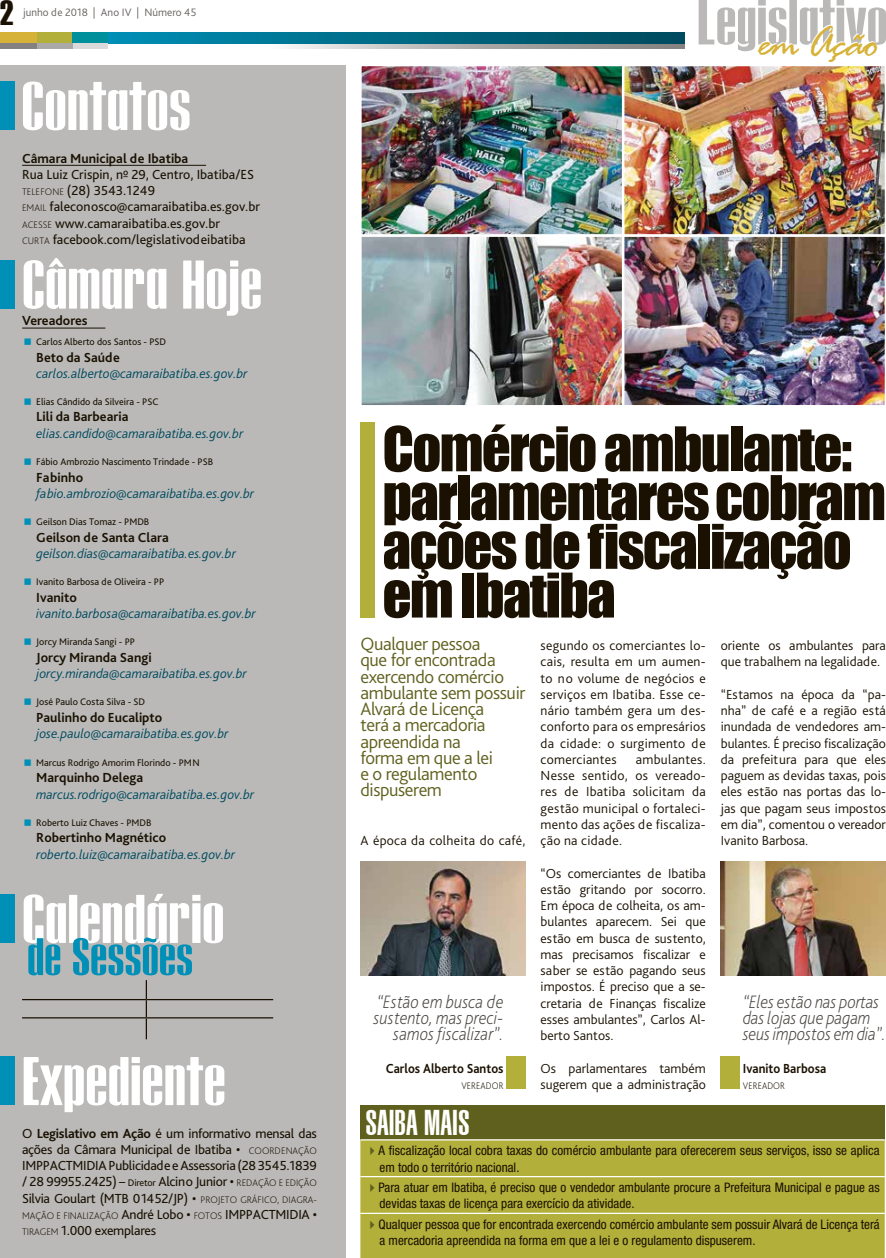
<style>
.page{position:relative;width:886px;height:1258px;background:#fff}
.page>*{position:absolute;margin:0;border:0;box-sizing:border-box;transform-origin:0 0}
.t1{font:56.88px/48.8px "Impact";letter-spacing:-.03em;color:#1a1102}
.t2{font:italic 45.5px "Rage";letter-spacing:-.04em;color:#d6b338}
.t3{font:35.38px "Haettenschweiler";color:#1a1102}
.t4{font:900 extra-condensed 35px "Helvetica";color:#fff}
.t5{font:300 18.75px/16.2px "Bliss Pro";letter-spacing:-.02em;color:#5f601d}
.t6{font:italic 200 18.75px/16.2px "Bliss Pro";letter-spacing:-.01em;color:#4a4642;text-align:right;scale:.92 1}
.t7{font:300 13.75px/16.2px "Bliss Pro";color:#1a1102;text-align:justify}
.t8{font:13.75px/16.2px "Bliss Pro";color:#1a1102}
.t9{font:italic 300 13.75px "Bliss Pro";color:#004a5e}
.t10{font:700 13.75px "Bliss Pro";color:#1a1102}
.t11{font:700 13.75px "Bliss Pro";color:#1a1102;scale:.92 1}
.t12{font:300 13.75px "Bliss Pro";letter-spacing:.02em;color:#1a1102}
.t13{font:condensed 13.12px/16.2px "Helvetica Neue LT Pro";color:#1a1102}
.t14{font:300 11.25px "Bliss Pro";color:#65615f}
.t15{font:10px "Bliss Pro";color:#1a1102}
.t16{font:200 10px "Bliss Pro";letter-spacing:.015em;color:#1a1102;scale:.92 1}
.s1{font-weight:200;font-size:10px}
.s2{font-weight:700}
.s3{font-size:10px}
.s4{color:#5f601d}
</style>
<div class="page">
<div style="left:0;top:65px;width:345px;height:1193px;background:#bab9b8"></div>
<svg style="left:24px;top:258px;width:237px;height:58px"></svg>
<svg style="left:23px;top:81px;width:167px;height:49px"></svg>
<hr style="left:22px;top:328px;width:83px;height:1px;background:#1a1102">
<hr style="left:22px;top:165px;width:184px;height:1px;background:#1a1102">
<hr style="left:22px;top:999px;width:124px;height:1px;background:#1a1102">
<hr style="left:146px;top:999px;width:127px;height:1px;background:#1a1102">
<hr style="left:22px;top:1017px;width:124px;height:1px;background:#1a1102">
<hr style="left:146px;top:1017px;width:127px;height:1px;background:#1a1102">
<div style="left:0;top:260px;width:14px;height:49px;background:#008fb6"></div>
<div style="left:0;top:81px;width:14px;height:49px;background:#008fb6"></div>
<div style="left:0;top:894px;width:14px;height:49px;background:#008fb6"></div>
<div style="left:0;top:1056px;width:14px;height:49px;background:#008fb6"></div>
<svg style="left:24px;top:1057px;width:200px;height:55px"></svg>
<svg style="left:24px;top:894px;width:199px;height:145px"></svg>
<div style="left:360px;top:423px;width:15px;height:195px;background:#b2af3a"></div>
<img style="left:360px;top:861px;width:165px;height:114px">
<div style="left:506px;top:1056px;width:19px;height:33px;background:#b2af3a"></div>
<img style="left:721px;top:861px;width:165px;height:114px">
<div style="left:721px;top:1056px;width:19px;height:33px;background:#b2af3a"></div>
<img style="left:362px;top:67px;width:259px;height:338px">
<div style="left:359px;top:64px;width:265px;height:173px;border:2px solid #fff"></div>
<img style="left:622px;top:64px;width:263px;height:170px">
<div style="left:359px;top:234px;width:265px;height:174px;border:2px solid #fff"></div>
<img style="left:622px;top:234px;width:263px;height:174px">
<div style="left:360px;top:1105px;width:525px;height:35px;background:#5f601d"></div>
<div style="left:360px;top:1140px;width:525px;height:118px;background:#b2af3a"></div>
<hr style="left:360px;top:1139px;width:525px;height:1px;background:#fff">
<hr style="left:360px;top:1176px;width:525px;height:1px;background:#fff">
<hr style="left:360px;top:1213px;width:525px;height:1px;background:#fff">
<svg style="left:108px;top:43px;width:576px;height:6px"></svg>
<svg style="left:108px;top:33px;width:576px;height:10px;background:#006b87"></svg>
<div style="left:72px;top:43px;width:36px;height:6px;background:#dbdada"></div>
<div style="left:37px;top:43px;width:35px;height:6px;background:#aaa9a8"></div>
<div style="left:0;top:43px;width:37px;height:6px;background:#848280"></div>
<div style="left:37px;top:33px;width:35px;height:10px;background:#b2af3a"></div>
<div style="left:0;top:33px;width:37px;height:10px;background:#d6b338"></div>
<div style="left:72px;top:33px;width:36px;height:10px;background:#00909c"></div>
<svg style="left:699px;top:0;width:187px;height:51px"></svg>
<h3 class="t3" style="left:0;top:-12px;width:15px">2</h3>
<p class="t14" style="left:23px;top:6px;width:175px">junho de 2018 | Ano IV | Número 45</p>
<p class="t10" style="left:22px;top:149px;width:168px">Câmara Municipal de Ibatiba</p>
<p class="t8" style="left:22px;top:166px;width:240px">Rua Luiz Crispin, nº 29, Centro, Ibatiba/ES <span class="s1">TELEFONE</span> (28) 3543.1249<br><span class="s1">EMAIL</span> faleconosco@camaraibatiba.es.gov.br <span class="s1">ACESSE</span> www.camaraibatiba.es.gov.br<br><span class="s1">CURTA</span> facebook.com/legislativodeibatiba</p>
<p class="t10" style="left:22px;top:312px;width:67px">Vereadores</p>
<p class="t15" style="left:36px;top:336px;width:131px">Carlos Alberto dos Santos - PSD</p>
<p class="t10" style="left:36px;top:348px;width:85px">Beto da Saúde</p>
<p class="t9" style="left:36px;top:365px;width:213px">carlos.alberto@camaraibatiba.es.gov.br</p>
<p class="t15" style="left:36px;top:395px;width:124px">Elias Cândido da Silveira - PSC</p>
<p class="t10" style="left:36px;top:408px;width:94px">Lili da Barbearia</p>
<p class="t9" style="left:36px;top:425px;width:209px">elias.candido@camaraibatiba.es.gov.br</p>
<p class="t15" style="left:36px;top:456px;width:178px">Fábio Ambrozio Nascimento Trindade - PSB</p>
<p class="t10" style="left:36px;top:468px;width:48px">Fabinho</p>
<p class="t9" style="left:36px;top:485px;width:219px">fabio.ambrozio@camaraibatiba.es.gov.br</p>
<p class="t15" style="left:36px;top:516px;width:115px">Geilson Dias Tomaz - PMDB</p>
<p class="t10" style="left:36px;top:529px;width:134px">Geilson de Santa Clara</p>
<p class="t9" style="left:36px;top:545px;width:201px">geilson.dias@camaraibatiba.es.gov.br</p>
<p class="t15" style="left:36px;top:576px;width:130px">Ivanito Barbosa de Oliveira - PP</p>
<p class="t10" style="left:36px;top:589px;width:42px">Ivanito</p>
<p class="t9" style="left:36px;top:605px;width:221px">ivanito.barbosa@camaraibatiba.es.gov.br</p>
<p class="t15" style="left:36px;top:636px;width:100px">Jorcy Miranda Sangi - PP</p>
<p class="t10" style="left:36px;top:649px;width:117px">Jorcy Miranda Sangi</p>
<p class="t9" style="left:36px;top:665px;width:212px">jorcy.miranda@camaraibatiba.es.gov.br</p>
<p class="t15" style="left:36px;top:696px;width:110px">José Paulo Costa Silva - SD</p>
<p class="t10" style="left:36px;top:709px;width:128px">Paulinho do Eucalipto</p>
<p class="t9" style="left:36px;top:725px;width:194px">jose.paulo@camaraibatiba.es.gov.br</p>
<p class="t15" style="left:36px;top:756px;width:165px">Marcus Rodrigo Amorim Florindo - PMN</p>
<p class="t10" style="left:36px;top:769px;width:109px">Marquinho Delega</p>
<p class="t9" style="left:36px;top:785px;width:219px">marcus.rodrigo@camaraibatiba.es.gov.br</p>
<p class="t15" style="left:36px;top:816px;width:117px">Roberto Luiz Chaves - PMDB</p>
<p class="t10" style="left:36px;top:829px;width:131px">Robertinho Magnético</p>
<p class="t9" style="left:36px;top:845px;width:200px">roberto.luiz@camaraibatiba.es.gov.br</p>
<p class="t8" style="left:22px;top:1124px;width:296px;text-align:justify">O <span class="s2">Legislativo em Ação</span> é um informativo mensal das ações da Câmara Municipal de Ibatiba • <span class="s1">COORDENAÇÃO </span>IMPPACTMIDIA Publicidade e Assessoria (28 3545.1839 / 28 99955.2425) – <span class="s3">Diretor</span> Alcino Junior • <span class="s1">REDAÇÃO E EDIÇÃO </span>Silvia Goulart (MTB 01452/JP) • <span class="s1">PROJETO GRÁFICO, DIAGRA-MAÇÃO E FINALIZAÇÃO</span> André Lobo • <span class="s1">FOTOS</span> IMPPACTMIDIA • <span class="s1">TIRAGEM</span> 1.000 exemplares</p>
<h2 class="t2" style="left:757px;top:18px;width:124px">em Ação</h2>
<h1 class="t1" style="left:382px;top:423px;width:505px">Comércio ambulante: parlamentares cobram ações de fiscalização em Ibatiba</h1>
<p class="t7" style="left:540px;top:637px;width:167px">segundo os comerciantes lo&shy;cais, resulta em um aumen&shy;to no volume de negócios e serviços em Ibatiba. Esse ce&shy;nário também gera um des&shy;conforto para os empresários da cidade: o surgimento de comerciantes</p>
<h3 class="t5" style="left:360px;top:635px;width:167px">Qualquer pessoa<br>que for encontrada exercendo comércio ambulante sem possuir<br>Alvará de Licença<br>terá a mercadoria apreendida na<br>forma em que a lei<br>e o regulamento dispuserem</h3>
<p class="t12" style="left:360px;top:832px;width:167px">A época da colheita do café,</p>
<p class="t7" style="left:721px;top:637px;width:167px">oriente os ambulantes para que trabalhem na legalidade.</p>
<p class="t7" style="left:721px;top:686px;width:167px">“Estamos na época da “pa&shy;nha” de café e a região está inundada de vendedores am&shy;bulantes. É preciso fiscalização da prefeitura para que eles paguem as devidas taxas, pois eles estão nas portas das lo&shy;jas que pagam seus impostos em dia”, comentou o vereador Ivanito Barbosa.</p>
<p class="t7" style="left:540px;top:751px;width:167px;text-indent:95px">ambulantes.<br>Nesse sentido, os vereado&shy;res de Ibatiba solicitam da gestão municipal o fortaleci&shy;mento das ações de fiscaliza&shy;ção na cidade.</p>
<p class="t7" style="left:540px;top:865px;width:167px">“Os comerciantes de Ibatiba estão gritando por socorro.<br>Em época de colheita, os am&shy;bulantes aparecem. Sei que estão em busca de sustento, mas precisamos fiscalizar e saber se estão pagando seus impostos. É preciso que a se&shy;cretaria de Finanças fiscalize esses ambulantes”, Carlos Al&shy;berto Santos.</p>
<p class="t7" style="left:540px;top:1060px;width:167px">Os parlamentares também sugerem que a administração</p>
<h3 class="t6" style="left:374px;top:993px;width:143px">“Estão em busca de sustento, mas preci&shy;samos fiscalizar”.</h3>
<p class="t11" style="left:386px;top:1060px;width:129px">Carlos Alberto Santos</p>
<p class="t16" style="left:461px;top:1079px;width:47px">VEREADOR</p>
<h3 class="t6" style="left:743px;top:993px;width:157px;text-align:left">“Eles estão nas portas das lojas que pagam seus impostos em dia”.</h3>
<p class="t11" style="left:743px;top:1060px;width:92px">Ivanito Barbosa</p>
<p class="t16" style="left:743px;top:1079px;width:47px">VEREADOR</p>
<h3 class="t4" style="left:365px;top:1102px;width:106px">SAIBA MAIS</h3>
<p class="t13" style="left:380px;top:1142px;width:502px;text-indent:-14px"><span class="s4">✔</span>A fiscalização local cobra taxas do comércio ambulante para oferecerem seus serviços, isso se aplica em todo o território nacional.</p>
<p class="t13" style="left:380px;top:1179px;width:502px;text-indent:-14px"><span class="s4">✔</span>Para atuar em Ibatiba, é preciso que o vendedor ambulante procure a Prefeitura Municipal e pague as devidas taxas de licença para exercício da atividade.</p>
<p class="t13" style="left:380px;top:1216px;width:502px;text-indent:-14px"><span class="s4">✔</span>Qualquer pessoa que for encontrada exercendo comércio ambulante sem possuir Alvará de Licença terá a mercadoria apreendida na forma em que a lei e o regulamento dispuserem.</p>
</div>
